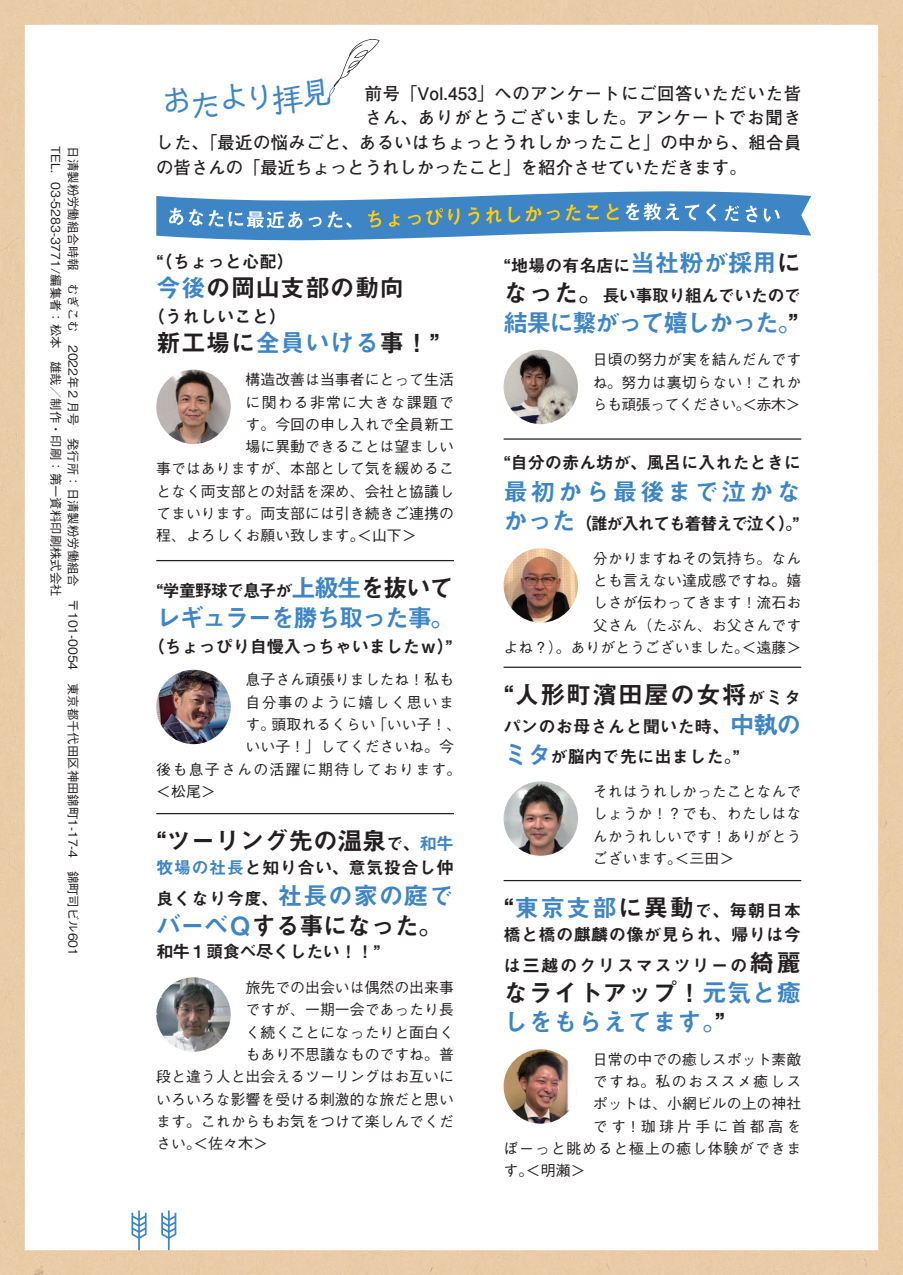
<style>
.page{position:relative;width:903px;height:1275px;background:#fff}
.page>*{position:absolute;margin:0;border:0;box-sizing:border-box;transform-origin:0 0}
.t1{font:32.2px "Talking Std";color:#3e85c5}
.t2{font:24.85px "Midashi Go Pr 6 MB31";color:#231f20}
.t3{font:24.85px/29.8px "Midashi Go Pr 6 MB31";color:#3e85c5}
.t4{font:24.85px/29.8px "Midashi Go Pr 6 MB31";letter-spacing:-.08em;color:#3e85c5}
.t5{font:24.85px/29.8px "Midashi Go Pr 6 MB31";letter-spacing:.045em;color:#231f20;text-align:right}
.t6{font:24.85px "Midashi Go Pr 6 MB31";letter-spacing:-.04em;color:#231f20}
.t7{font:24.85px "Midashi Go Pr 6 MB31";letter-spacing:.1em;color:#3e85c5}
.t8{font:24.85px "Midashi Go Pr 6 MB31";letter-spacing:.04em;color:#231f20}
.t9{font:17.32px/29.8px "Midashi Go Pr 6 MB31";color:#231f20}
.t10{font:700 17.32px "Futo Go B101 Pro";letter-spacing:.025em;color:#231f20}
.t11{font:700 17.32px "Futo Go B101 Pro";color:#231f20}
.t12{font:17.32px/29.8px "Midashi Go Pr 6 MB31";letter-spacing:-.05em;color:#231f20;text-align:right}
.t13{font:700 17.32px "Futo Go B101 Pro";letter-spacing:.06em;color:#231f20}
.t14{font:17.32px "Midashi Go Pr 6 MB31";letter-spacing:-.02em;color:#231f20}
.t15{font:17.32px "Midashi Go Pr 6 MB31";letter-spacing:-.075em;color:#231f20}
.t16{font:17.32px "Midashi Go Pr 6 MB31";letter-spacing:-.1em;color:#231f20}
.t17{font:17.32px "Midashi Go Pr 6 MB31";letter-spacing:-.04em;color:#231f20}
.t18{font:17.32px "Midashi Go Pr 6 MB31";color:#3e85c5}
.t19{font:500 14.88px/22.4px "Gothic BBB Pro";color:#231f20;text-align:justify}
.t20{font:500 14.88px "Gothic BBB Pro";letter-spacing:.085em;color:#231f20}
.t21{font:500 14.88px "Gothic BBB Pro";letter-spacing:.09em;color:#231f20}
.t22{font:500 14.88px "Gothic BBB Pro";letter-spacing:.055em;color:#231f20}
.t23{font:500 14.88px "Gothic BBB Pro";letter-spacing:.1em;color:#231f20}
.t24{font:500 14.88px "Gothic BBB Pro";letter-spacing:.22em;color:#231f20}
.t25{font:500 12.42px/17.3px "Gothic BBB Pro";color:#231f20}
.s1{color:#3e85c5}
.s2{font-size:24.85px;color:#3e85c5}
.s3{font-size:24.85px}
.s4{color:#231f20}
.s5{font-size:17.32px}
</style>
<div class="page">
<img style="left:0;top:0;width:903px;height:1275px">
<svg style="left:131px;top:1210px;width:16px;height:40px"></svg>
<svg style="left:161px;top:1210px;width:15px;height:40px"></svg>
<svg style="left:156px;top:180px;width:655px;height:72px"></svg>
<svg style="left:169px;top:208px;width:14px;height:17px"></svg>
<svg style="left:189px;top:209px;width:113px;height:20px"></svg>
<svg style="left:308px;top:211px;width:44px;height:17px"></svg>
<svg style="left:368px;top:210px;width:13px;height:17px"></svg>
<svg style="left:389px;top:214px;width:11px;height:13px"></svg>
<svg style="left:408px;top:208px;width:51px;height:17px"></svg>
<svg style="left:468px;top:207px;width:11px;height:18px"></svg>
<svg style="left:486px;top:207px;width:16px;height:16px"></svg>
<svg style="left:508px;top:204px;width:72px;height:19px"></svg>
<svg style="left:586px;top:205px;width:13px;height:14px"></svg>
<svg style="left:607px;top:204px;width:12px;height:16px"></svg>
<svg style="left:625px;top:203px;width:54px;height:17px"></svg>
<svg style="left:685px;top:204px;width:14px;height:16px"></svg>
<svg style="left:706px;top:204px;width:10px;height:18px"></svg>
<svg style="left:725px;top:205px;width:14px;height:16px"></svg>
<svg style="left:745px;top:206px;width:13px;height:16px"></svg>
<svg style="left:764px;top:208px;width:16px;height:14px"></svg>
<img style="left:156px;top:370px;width:75px;height:74px;border-radius:37px">
<img style="left:504px;top:350px;width:74px;height:74px;border-radius:37px">
<img style="left:156px;top:670px;width:75px;height:74px;border-radius:37px">
<img style="left:156px;top:977px;width:75px;height:75px;border-radius:37px">
<hr style="left:156px;top:560px;width:298px;height:1px;background:#231f20">
<hr style="left:156px;top:813px;width:298px;height:1px;background:#231f20">
<hr style="left:504px;top:438px;width:297px;height:2px;background:#231f20">
<img style="left:504px;top:548px;width:74px;height:75px;border-radius:37px">
<img style="left:504px;top:781px;width:74px;height:75px;border-radius:37px">
<img style="left:504px;top:1049px;width:74px;height:75px;border-radius:37px">
<hr style="left:504px;top:667px;width:297px;height:1px;background:#231f20">
<hr style="left:504px;top:880px;width:297px;height:1px;background:#231f20">
<svg style="left:329px;top:39px;width:51px;height:60px"></svg>
<p class="t25" style="left:83px;top:146px;width:811px;rotate:90deg">日清製粉労働組合時報　むぎこむ　2022年２月号　発行所：日清製粉労働組合　〒101-0054　東京都千代田区神田錦町1-17-4　錦町司ビル601<br>TEL．03-5283-3771/編集者：松本　雄哉／制作・印刷：第一資料印刷株式会社</p>
<h1 class="t1" style="left:159px;top:82px;width:173px;rotate:-5deg">おたより拝見</h1>
<p class="t10" style="left:365px;top:79px;width:438px">前号「Vol.453」へのアンケートにご回答いただいた皆</p>
<p class="t13" style="left:365px;top:104px;width:438px">さん、ありがとうございました。アンケートでお聞き</p>
<p class="t10" style="left:156px;top:129px;width:646px">した、「最近の悩みごと、あるいはちょっとうれしかったこと」の中から、組合員</p>
<p class="t11" style="left:156px;top:154px;width:592px">の皆さんの「最近ちょっとうれしかったこと」を紹介させていただきます。</p>
<p class="t9" style="left:156px;top:246px;width:9px">”</p>
<p class="t9" style="left:155px;top:246px;width:140px">（ちょっと心配(</p>
<h2 class="t2" style="left:156px;top:268px;width:250px"><span class="s1">今後</span>の岡山支部の動向</h2>
<p class="t9" style="left:148px;top:301px;width:140px">（うれしいこと(</p>
<h2 class="t2" style="left:156px;top:322px;width:285px">新工場に<span class="s1">全員いける</span>事!“</h2>
<p class="t19" style="left:246px;top:367px;width:210px">構造改善は当事者にとって生活</p>
<p class="t20" style="left:246px;top:390px;width:210px">に関わる非常に大きな課題で</p>
<p class="t19" style="left:246px;top:411px;width:210px">す。今回の申し入れで全員新工</p>
<p class="t19" style="left:246px;top:433px;width:210px">場に異動できることは望ましい</p>
<p class="t19" style="left:156px;top:456px;width:299px">事ではありますが、本部として気を緩めるこ</p>
<p class="t19" style="left:156px;top:478px;width:299px">となく両支部との対話を深め、会社と協議し</p>
<p class="t19" style="left:156px;top:500px;width:299px">てまいります。両支部には引き続きご連携の</p>
<p class="t19" style="left:156px;top:523px;width:262px">程、よろしくお願い致します。＜山下&lt;</p>
<p class="t15" style="left:156px;top:577px;width:299px">“学童野球で息子が<span class="s2">上級生</span><span class="s3">を抜いて</span></p>
<h2 class="t4" style="left:156px;top:602px;width:300px">レギュラーを勝ち取った事。</h2>
<p class="t14" style="left:148px;top:632px;width:308px">（ちょっぴり自慢入っちゃいましたｗ “(</p>
<p class="t19" style="left:246px;top:667px;width:210px">息子さん頑張りましたね！私も</p>
<p class="t20" style="left:246px;top:690px;width:210px">自分事のように嬉しく思いま</p>
<p class="t19" style="left:372px;top:711px;width:91px">「いい子!、</p>
<p class="t19" style="left:272px;top:711px;width:106px">頭取れるくらい</p>
<p class="t19" style="left:246px;top:711px;width:31px">す。</p>
<p class="t19" style="left:246px;top:734px;width:210px">いい子！」してくださいね。今</p>
<p class="t21" style="left:156px;top:757px;width:307px">後も息子さんの活躍に期待しております。</p>
<p class="t19" style="left:156px;top:778px;width:61px">＜松尾&lt;</p>
<p class="t18" style="left:403px;top:829px;width:53px"><span class="s4">、</span>和牛</p>
<h2 class="t2" style="left:156px;top:821px;width:249px">“ツーリング先の温泉<span class="s5">で</span></h2>
<p class="t9" style="left:156px;top:851px;width:299px"><span class="s1">牧場の社長</span>と知り合い、意気投合し仲</p>
<h2 class="t3" style="left:278px;top:879px;width:178px">社長の家の庭で</h2>
<p class="t9" style="left:156px;top:882px;width:124px">良くなり今度、</p>
<h2 class="t6" style="left:156px;top:905px;width:288px"><span class="s1">バーベＱ</span>する事になった。</h2>
<p class="t17" style="left:156px;top:937px;width:226px">和牛１頭食べ尽くしたい!!“</p>
<p class="t19" style="left:246px;top:974px;width:210px">旅先での出会いは偶然の出来事</p>
<p class="t19" style="left:246px;top:997px;width:210px">ですが、一期一会であったり長</p>
<p class="t19" style="left:246px;top:1019px;width:210px">く続くことになったりと面白く</p>
<p class="t19" style="left:246px;top:1041px;width:210px">もあり不思議なものですね。普</p>
<p class="t19" style="left:156px;top:1063px;width:299px">段と違う人と出会えるツーリングはお互いに</p>
<p class="t19" style="left:156px;top:1086px;width:299px">いろいろな影響を受ける刺激的な旅だと思い</p>
<p class="t19" style="left:156px;top:1108px;width:299px">ます。これからもお気をつけて楽しんでくだ</p>
<p class="t19" style="left:156px;top:1130px;width:113px">さい。＜佐々木&lt;</p>
<p class="t12" style="left:504px;top:250px;width:299px">“地場の有名店に<span class="s2">当社粉が採用</span><span class="s3">に</span>長い事取り組んでいたので</p>
<h2 class="t4" style="left:503px;top:277px;width:300px"><span class="s4">なった。<br></span>結果に繋がって嬉しかった <span class="s4">“</span>。</h2>
<p class="t19" style="left:593px;top:347px;width:210px">日頃の努力が実を結んだんですね。努力は裏切らない！これからも頑張ってください。＜赤木&lt;</p>
<p class="t9" style="left:504px;top:447px;width:299px">“自分の赤ん坊が、風呂に入れたときに</p>
<h2 class="t7" style="left:504px;top:471px;width:299px">最初から最後まで泣かな</h2>
<p class="t16" style="left:575px;top:510px;width:229px">（誰が入れても着替えで泣く “。(</p>
<h2 class="t3" style="left:504px;top:505px;width:74px">かった</h2>
<p class="t19" style="left:504px;top:545px;width:299px;text-align:right">分かりますねその気持ち。なん<br>とも言えない達成感ですね。嬉<br>しさが伝わってきます！流石お<br>父さん（たぶん、お父さんです<br>よね？）。ありがとうございました。＜遠藤&lt;</p>
<h2 class="t5" style="left:504px;top:679px;width:299px">“人形町濱田屋の女将<span class="s5">がミタ</span><span class="s1">中執の</span></h2>
<p class="t9" style="left:503px;top:711px;width:239px">パンのお母さんと聞いた時、<span class="s2">ミタ</span>が脳内で先に出ました “。</p>
<p class="t19" style="left:593px;top:778px;width:210px">それはうれしかったことなんでしょうか！？でも、わたしはなんかうれしいです！ありがとうございます。＜三田&lt;</p>
<p class="t9" style="left:712px;top:895px;width:90px">、毎朝日本</p>
<h2 class="t8" style="left:504px;top:888px;width:210px">“<span class="s1">東京支部</span>に異動<span class="s5">で</span></h2>
<p class="t9" style="left:503px;top:918px;width:299px;line-height:31px">橋と橋の麒麟の像が見られ、帰りは今は三越のクリスマスツリーの<span class="s3">綺麗</span></p>
<h2 class="t3" style="left:503px;top:976px;width:299px"><span class="s4">なライトアップ！</span>元気と癒しをもらえてます <span class="s4">“</span>。</h2>
<p class="t19" style="left:593px;top:1046px;width:210px">日常の中での癒しスポット素敵</p>
<p class="t23" style="left:593px;top:1070px;width:210px">ですね。私のおススメ癒しス</p>
<p class="t19" style="left:593px;top:1091px;width:210px">ポットは、小網ビルの上の神社</p>
<p class="t24" style="left:593px;top:1114px;width:210px">です！珈琲片手に首都高を</p>
<p class="t22" style="left:504px;top:1137px;width:299px">ぼーっと眺めると極上の癒し体験ができま</p>
<p class="t19" style="left:504px;top:1158px;width:83px">す。＜明瀬&lt;</p>
</div>
